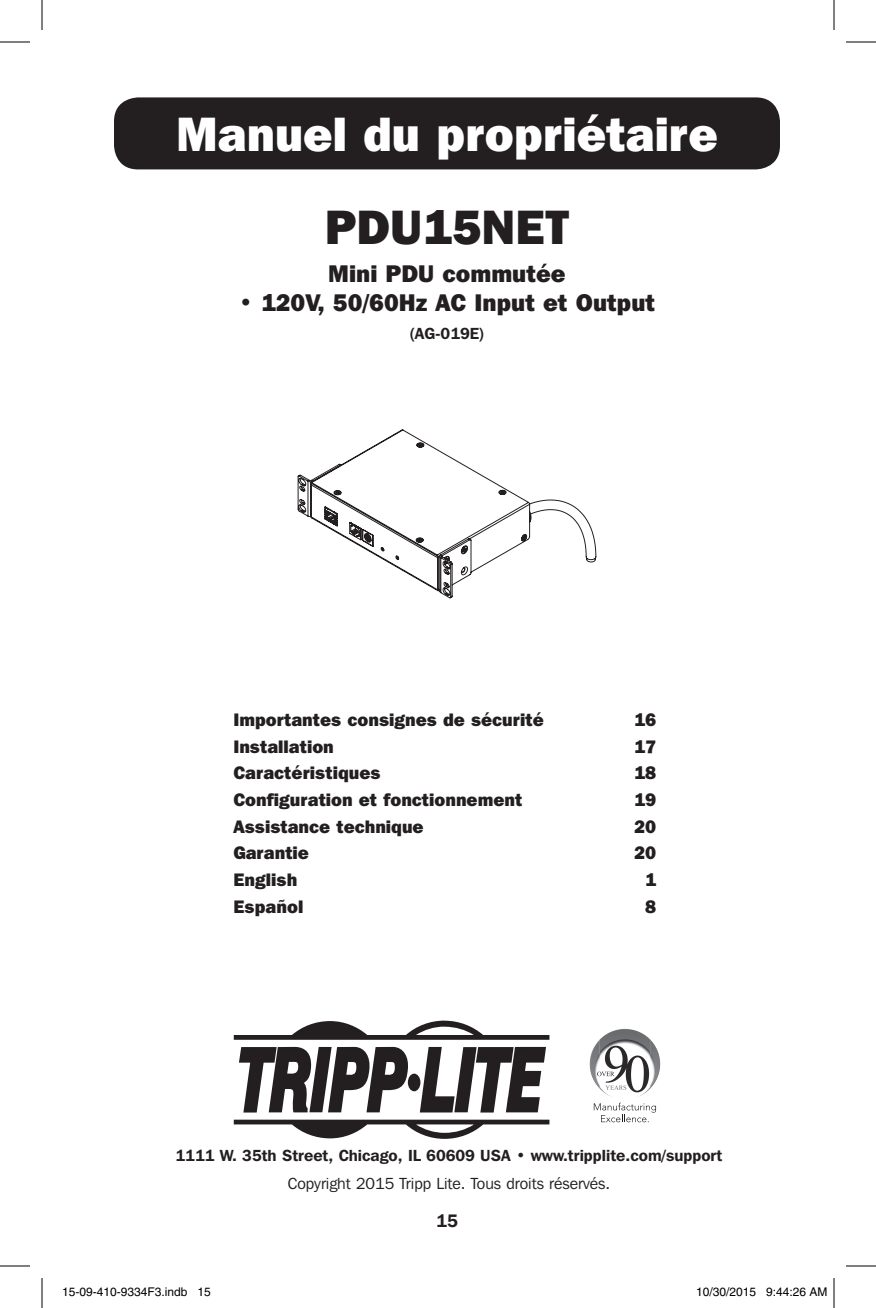
<style>
.page{position:relative;width:876px;height:1308px;background:#fff}
.page>*{position:absolute;margin:0;border:0;box-sizing:border-box;transform-origin:0 0}
.t1{font:800 48px "Franklin Gothic IT Cby BT";color:#fff}
.t2{font:800 48px "Franklin Gothic IT Cby BT";color:#231f20}
.t3{font:800 24px "Franklin Gothic IT Cby BT";color:#231f20}
.t4{font:800 18px "Franklin Gothic IT Cby BT";color:#231f20}
.t5{font:600 18px "Franklin Gothic IT Cby BT";color:#231f20}
.t6{font:600 16px "Franklin Gothic IT Cby BT";color:#231f20}
.t7{font:16px "Franklin Gothic IT Cby BT";color:#231f20}
.t8{font:12px "Helvetica";color:#000}
</style>
<div class="page">
<div style="left:114px;top:97px;width:666px;height:72px;background:#231f20;border-radius:24px"></div>
<div style="left:408px;top:1074px;width:12px;height:17px;background:#231f20;border-radius:50%"></div>
<svg style="left:239px;top:1047px;width:170px;height:66px"></svg>
<svg style="left:420px;top:1047px;width:126px;height:66px"></svg>
<svg style="left:234px;top:1021px;width:315px;height:19px"></svg>
<svg style="left:234px;top:1120px;width:315px;height:19px"></svg>
<img style="left:600px;top:1029px;width:23px;height:65px">
<img style="left:590px;top:1040px;width:9px;height:44px">
<img style="left:650px;top:1044px;width:10px;height:45px">
<svg style="left:594px;top:1103px;width:62px;height:19px"></svg>
<svg style="left:597px;top:1072px;width:18px;height:4px"></svg>
<svg style="left:297px;top:429px;width:300px;height:170px"></svg>
<hr style="left:0;top:42px;width:30px;height:1px;background:#000">
<hr style="left:846px;top:42px;width:30px;height:1px;background:#000">
<hr style="left:0;top:1266px;width:30px;height:1px;background:#000">
<hr style="left:846px;top:1266px;width:30px;height:1px;background:#000">
<hr style="left:42px;top:0;width:1px;height:30px;background:#000">
<hr style="left:42px;top:1278px;width:1px;height:30px;background:#000">
<hr style="left:834px;top:0;width:1px;height:30px;background:#000">
<hr style="left:834px;top:1278px;width:1px;height:30px;background:#000">
<div style="left:111px;top:1288px;width:5px;height:8px;border:1px solid #fff;border-radius:50%"></div>
<div style="left:110px;top:1287px;width:7px;height:10px;border:1px solid #fff;border-radius:50%"></div>
<div style="left:737px;top:1288px;width:5px;height:8px;border:1px solid #fff;border-radius:50%"></div>
<div style="left:736px;top:1287px;width:7px;height:10px;border:1px solid #fff;border-radius:50%"></div>
<p class="t1" style="left:176px;top:103px;width:543px">Manuel du propriétaire</p>
<p class="t2" style="left:325px;top:197px;width:246px">PDU15NET</p>
<p class="t3" style="left:328px;top:258px;width:239px">Mini PDU commutée</p>
<p class="t3" style="left:239px;top:287px;width:418px">• 120V, 50/60Hz AC Input et Output</p>
<p class="t6" style="left:409px;top:323px;width:77px">(AG-019E)</p>
<p class="t4" style="left:233px;top:708px;width:312px">Importantes consignes de sécurité</p>
<p class="t4" style="left:634px;top:708px;width:24px">16</p>
<p class="t4" style="left:233px;top:735px;width:102px">Installation</p>
<p class="t4" style="left:634px;top:735px;width:24px">17</p>
<p class="t4" style="left:233px;top:762px;width:149px">Caractéristiques</p>
<p class="t4" style="left:634px;top:762px;width:24px">18</p>
<p class="t4" style="left:233px;top:788px;width:290px">Configuration et fonctionnement</p>
<p class="t4" style="left:634px;top:788px;width:24px">19</p>
<p class="t4" style="left:233px;top:815px;width:192px">Assistance technique</p>
<p class="t4" style="left:634px;top:815px;width:24px">20</p>
<p class="t4" style="left:233px;top:841px;width:77px">Garantie</p>
<p class="t4" style="left:634px;top:841px;width:24px">20</p>
<p class="t4" style="left:233px;top:868px;width:65px">English</p>
<p class="t4" style="left:645px;top:868px;width:13px">1</p>
<p class="t4" style="left:233px;top:895px;width:71px">Español</p>
<p class="t4" style="left:645px;top:895px;width:13px">8</p>
<p class="t6" style="left:176px;top:1145px;width:548px">1111 W. 35th Street, Chicago, IL 60609 USA • www.tripplite.com/support</p>
<p class="t7" style="left:288px;top:1173px;width:324px">Copyright 2015 Tripp Lite. Tous droits réservés.</p>
<p class="t5" style="left:436px;top:1209px;width:23px">15</p>
<p class="t8" style="left:62px;top:1285px;width:150px">15-09-410-9334F3.indb 15</p>
<p class="t8" style="left:696px;top:1285px;width:133px">10/30/2015 9:44:26 AM</p>
</div>
